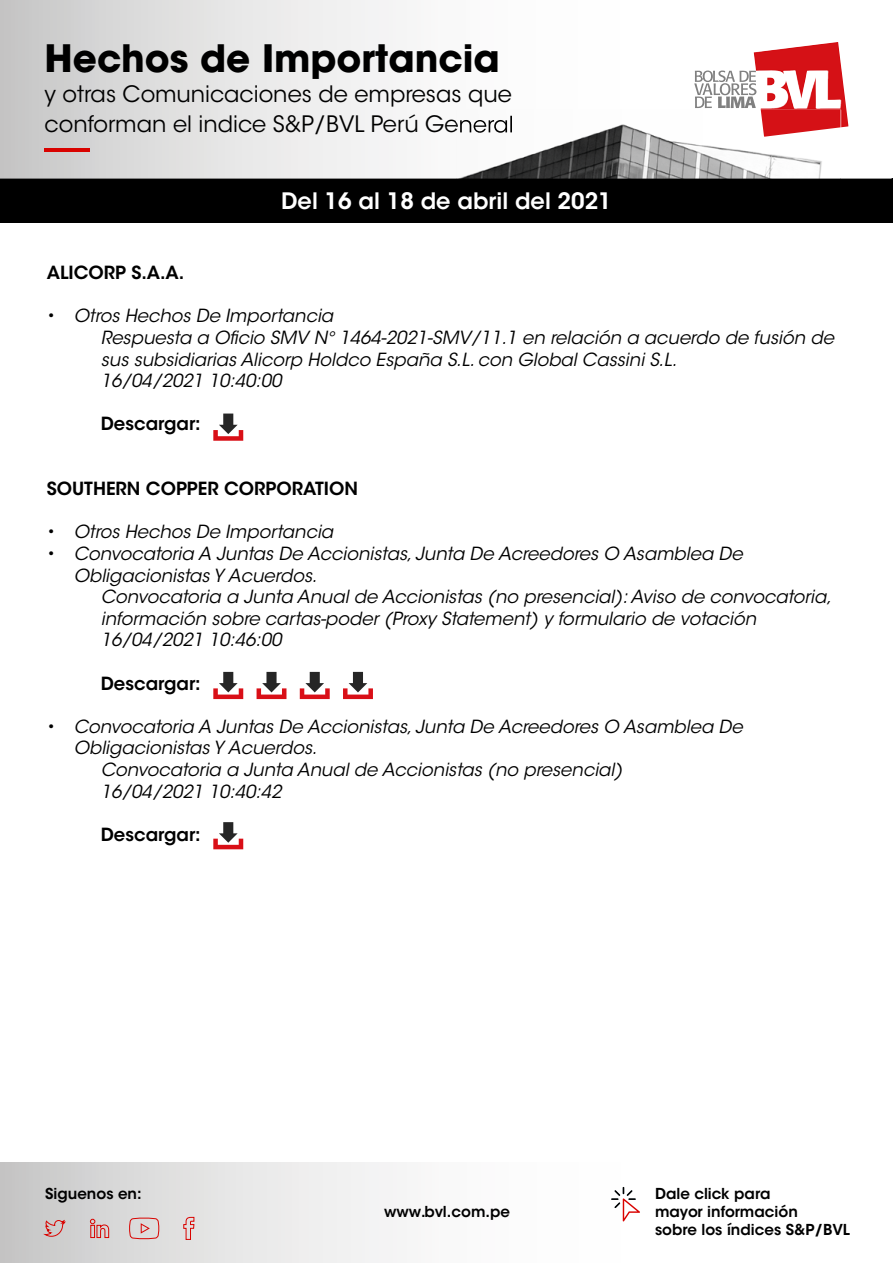
<style>
.page{position:relative;width:893px;height:1263px;background:#fff}
.page>*{position:absolute;margin:0;border:0;box-sizing:border-box;transform-origin:0 0}
.t1{font:700 37.5px "ITC Avant Garde Std";color:#000}
.t2{font:22.5px/30px "ITC Avant Garde Std";color:#000}
.t3{font:600 22.5px "ITC Avant Garde Std";color:#fff}
.t4{font:italic 18px/21.6px "ITC Avant Garde Std";color:#000}
.t5{font:600 18px "ITC Avant Garde Std";color:#000}
.t6{font:600 15px/18px "ITC Avant Garde Std";color:#000}
.s1{font-style:normal}
</style>
<div class="page">
<div style="left:0;top:179px;width:893px;height:44px;background:#000"></div>
<svg style="left:0;top:0;width:892px;height:179px"></svg>
<img style="left:754px;top:42px;width:94px;height:85px">
<svg style="left:694px;top:71px;width:62px;height:37px"></svg>
<img style="left:456px;top:109px;width:384px;height:70px">
<img style="left:456px;top:115px;width:56px;height:20px">
<img style="left:456px;top:116px;width:56px;height:17px">
<img style="left:761px;top:109px;width:79px;height:28px">
<hr style="left:45px;top:148px;width:45px;height:3px;background:#d90300">
<svg style="left:1px;top:1162px;width:623px;height:101px"></svg>
<svg style="left:44px;top:1216px;width:151px;height:24px;background:#d7c1c0"></svg>
<svg style="left:611px;top:1187px;width:29px;height:34px"></svg>
<svg style="left:213px;top:414px;width:30px;height:27px"></svg>
<svg style="left:213px;top:672px;width:30px;height:27px"></svg>
<svg style="left:257px;top:672px;width:29px;height:27px"></svg>
<svg style="left:300px;top:672px;width:30px;height:27px"></svg>
<svg style="left:343px;top:672px;width:30px;height:27px"></svg>
<svg style="left:213px;top:822px;width:30px;height:27px"></svg>
<h1 class="t1" style="left:45px;top:34px;width:457px">Hechos de Importancia</h1>
<p class="t2" style="left:45px;top:80px;width:470px">y otras Comunicaciones de empresas que conforman el indice S&amp;P/BVL Perú General</p>
<p class="t3" style="left:281px;top:187px;width:332px">Del 16 al 18 de abril del 2021</p>
<p class="t5" style="left:47px;top:261px;width:139px">ALICORP S.A.A.</p>
<p class="t4" style="left:101px;top:305px;width:735px;text-indent:-54px"><span class="s1">•</span> Otros Hechos De Importancia<br>Respuesta a Oficio SMV N° 1464-2021-SMV/11.1 en relación a acuerdo de fusión de sus subsidiarias Alicorp Holdco España S.L. con Global Cassini S.L.<br>16/04/2021 10:40:00</p>
<p class="t5" style="left:101px;top:412px;width:102px">Descargar:</p>
<p class="t5" style="left:47px;top:477px;width:313px">SOUTHERN COPPER CORPORATION</p>
<p class="t4" style="left:47px;top:521px;width:288px"><span class="s1">•</span> Otros Hechos De Importancia</p>
<p class="t4" style="left:74px;top:543px;width:670px;text-indent:-27px"><span class="s1">•</span> Convocatoria A Juntas De Accionistas, Junta De Acreedores O Asamblea De<br>Obligacionistas Y Acuerdos.</p>
<p class="t4" style="left:101px;top:586px;width:732px">Convocatoria a Junta Anual de Accionistas (no presencial): Aviso de convocatoria, información sobre cartas-poder (Proxy Statement) y formulario de votación<br>16/04/2021 10:46:00</p>
<p class="t5" style="left:101px;top:671px;width:102px">Descargar:</p>
<p class="t4" style="left:47px;top:716px;width:697px"><span class="s1">•</span> Convocatoria A Juntas De Accionistas, Junta De Acreedores O Asamblea De</p>
<p class="t4" style="left:74px;top:737px;width:245px">Obligacionistas Y Acuerdos.</p>
<p class="t4" style="left:101px;top:759px;width:523px">Convocatoria a Junta Anual de Accionistas (no presencial)</p>
<p class="t4" style="left:101px;top:781px;width:182px">16/04/2021 10:40:42</p>
<p class="t5" style="left:101px;top:823px;width:102px">Descargar:</p>
<p class="t6" style="left:45px;top:1185px;width:98px">Siguenos en:</p>
<p class="t6" style="left:655px;top:1185px;width:196px">Dale click para<br>mayor información<br>sobre los índices S&amp;P/BVL</p>
<p class="t6" style="left:384px;top:1203px;width:127px">www.bvl.com.pe</p>
</div>
